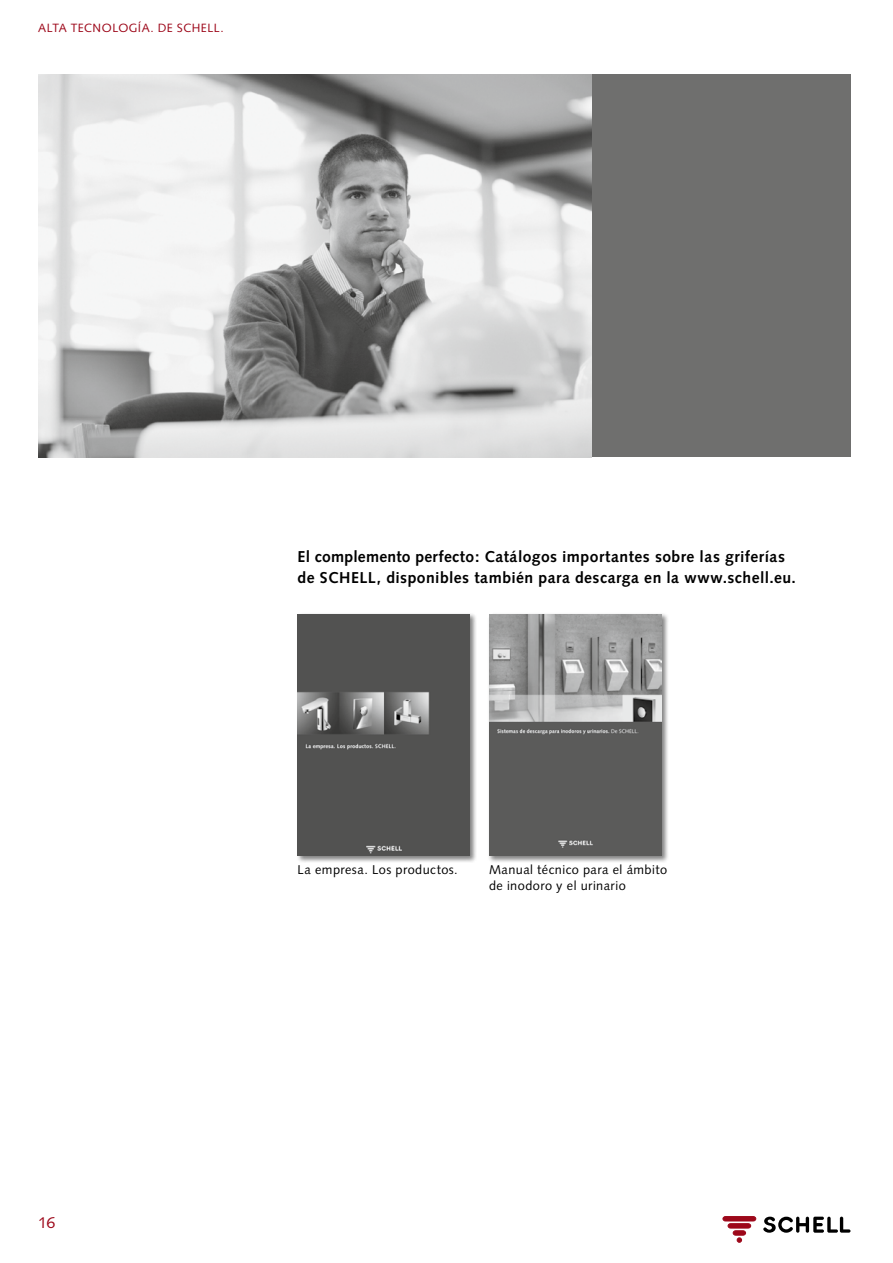
<style>
.page{position:relative;width:893px;height:1263px;background:#fff}
.page>*{position:absolute;margin:0;border:0;box-sizing:border-box;transform-origin:0 0}
.t1{font:700 15.75px/21px "Syntax";letter-spacing:.03em;color:#000}
.t2{font:15.75px "Syntax";color:#9d081a}
.t3{font:12.75px/15.8px "Syntax";letter-spacing:.035em;color:#000}
.t4{font:12px "Syntax";letter-spacing:.035em;color:#9d081a}
</style>
<div class="page">
<div style="left:591px;top:74px;width:259px;height:383px;background:#6f6f6e"></div>
<img style="left:38px;top:74px;width:553px;height:383px">
<div style="left:296px;top:612px;width:181px;height:251px;background:#000;opacity:.5"></div>
<img style="left:298px;top:614px;width:172px;height:241px">
<div style="left:487px;top:612px;width:182px;height:251px;background:#000;opacity:.5"></div>
<img style="left:489px;top:614px;width:172px;height:241px">
<div style="left:723px;top:1216px;width:33px;height:5px;background:#9d081a;border-radius:2px"></div>
<div style="left:723px;top:1216px;width:33px;height:5px;border:1px solid #9d081a;border-radius:2px"></div>
<div style="left:728px;top:1223px;width:23px;height:5px;background:#9d081a;border-radius:2px"></div>
<div style="left:728px;top:1223px;width:23px;height:5px;border:1px solid #9d081a;border-radius:2px"></div>
<div style="left:733px;top:1231px;width:13px;height:4px;border:1px solid #9d081a;border-radius:2px"></div>
<svg style="left:737px;top:1238px;width:5px;height:4px"></svg>
<svg style="left:763px;top:1216px;width:87px;height:17px"></svg>
<p class="t4" style="left:38px;top:20px;width:187px">ALTA TECNOLOGÍA. DE SCHELL.</p>
<p class="t2" style="left:38px;top:1213px;width:19px">16</p>
<p class="t1" style="left:298px;top:546px;width:500px">El complemento perfecto: Catálogos importantes sobre las griferías de SCHELL, disponibles también para descarga en la www.schell.eu.</p>
<p class="t3" style="left:298px;top:862px;width:162px">La empresa. Los productos.</p>
<p class="t3" style="left:489px;top:862px;width:180px">Manual técnico para el ámbito de inodoro y el urinario</p>
</div>
